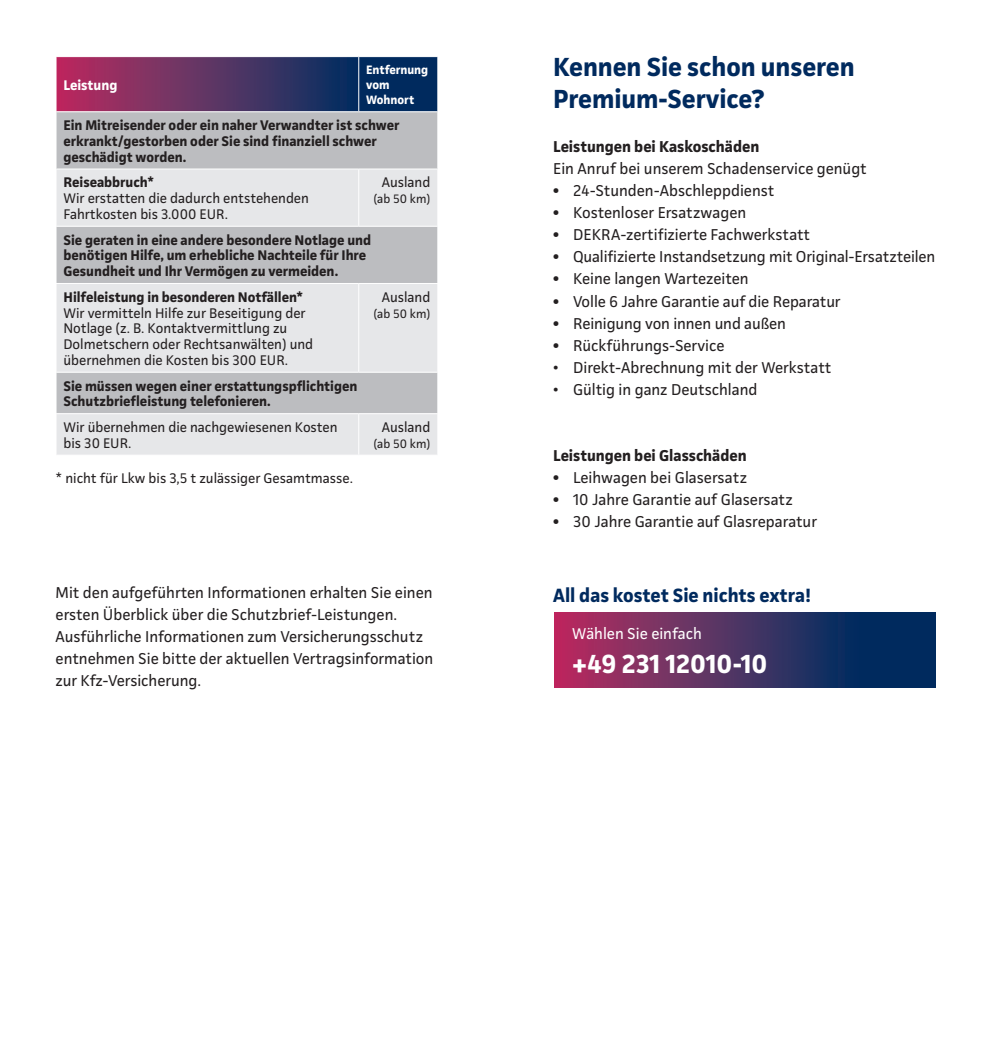
<style>
.page{position:relative;width:993px;height:1042px;background:#fff}
.page>*{position:absolute;margin:0;border:0;box-sizing:border-box;transform-origin:0 0}
.t1{font:700 26.25px/31.5px "Continentale Pro";color:#002a5e}
.t2{font:700 26.25px "Continentale Pro";color:#fff}
.t3{font:700 19.25px "Continentale Pro";color:#002a5e}
.t4{font:15.75px/22.1px "Continentale Pro";color:#231f20}
.t5{font:700 15.75px "Continentale Pro";color:#231f20}
.t6{font:15.75px "Continentale Pro";color:#fff}
.t7{font:700 14px/15.8px "Continentale Pro";color:#231f20}
.t8{font:14px/15.8px "Continentale Pro";color:#231f20}
.t9{font:700 14px "Continentale Pro";color:#fff}
.t10{font:12.25px "Continentale Pro";color:#231f20}
.t11{font:700 12.25px/15.4px "Continentale Pro";color:#fff}
.s1{font-weight:700}
</style>
<div class="page">
<svg style="left:57px;top:57px;width:380px;height:54px;background:#4b3061"></svg>
<div style="left:57px;top:112px;width:380px;height:57px;background:#bcbdc0"></div>
<svg style="left:57px;top:170px;width:380px;height:285px;background:#d7d8db"></svg>
<hr style="left:358px;top:57px;width:1px;height:54px;background:#fff">
<hr style="left:358px;top:169px;width:1px;height:57px;background:#fff">
<hr style="left:56px;top:226px;width:302px;height:1px;background:#fff">
<hr style="left:358px;top:226px;width:80px;height:1px;background:#fff">
<hr style="left:56px;top:283px;width:302px;height:1px;background:#fff">
<hr style="left:358px;top:283px;width:80px;height:1px;background:#fff">
<hr style="left:358px;top:284px;width:1px;height:88px;background:#fff">
<hr style="left:56px;top:372px;width:302px;height:1px;background:#fff">
<hr style="left:358px;top:372px;width:80px;height:1px;background:#fff">
<hr style="left:56px;top:413px;width:302px;height:1px;background:#fff">
<hr style="left:358px;top:413px;width:80px;height:1px;background:#fff">
<hr style="left:358px;top:414px;width:1px;height:41px;background:#fff">
<svg style="left:554px;top:613px;width:381px;height:74px;background:#4b2f61"></svg>
<p class="t11" style="left:366px;top:61px;width:63px">Entfernung vom<br>Wohnort</p>
<p class="t7" style="left:63px;top:117px;width:337px">Ein Mitreisender oder ein naher Verwandter ist schwer erkrankt/gestorben oder Sie sind finanziell schwer geschädigt worden.</p>
<p class="t7" style="left:63px;top:174px;width:92px">Reiseabbruch*</p>
<p class="t8" style="left:63px;top:190px;width:247px">Wir erstatten die dadurch entstehenden<br>Fahrtkosten bis 3.000 EUR.</p>
<p class="t9" style="left:63px;top:76px;width:55px">Leistung</p>
<p class="t8" style="left:381px;top:174px;width:50px">Ausland</p>
<p class="t10" style="left:373px;top:192px;width:58px">(ab 50 km)</p>
<p class="t7" style="left:63px;top:231px;width:309px">Sie geraten in eine andere besondere Notlage und benötigen Hilfe, um erhebliche Nachteile für Ihre<br>Gesundheit und Ihr Vermögen zu vermeiden.</p>
<p class="t7" style="left:63px;top:289px;width:241px">Hilfeleistung in besonderen Notfällen*</p>
<p class="t8" style="left:63px;top:305px;width:251px">Wir vermitteln Hilfe zur Beseitigung der Notlage (z. B. Kontaktvermittlung zu Dolmetschern oder Rechtsanwälten) und übernehmen die Kosten bis 300 EUR.</p>
<p class="t8" style="left:381px;top:289px;width:50px">Ausland</p>
<p class="t10" style="left:373px;top:306px;width:58px">(ab 50 km)</p>
<p class="t7" style="left:63px;top:377px;width:295px">Sie müssen wegen einer erstattungspflichtigen<br>Schutzbriefleistung telefonieren.</p>
<p class="t8" style="left:63px;top:419px;width:275px">Wir übernehmen die nachgewiesenen Kosten bis 30 EUR.</p>
<p class="t8" style="left:381px;top:419px;width:50px">Ausland</p>
<p class="t10" style="left:373px;top:436px;width:58px">(ab 50 km)</p>
<p class="t8" style="left:56px;top:471px;width:299px">* nicht für Lkw bis 3,5 t zulässiger Gesamtmasse.</p>
<p class="t4" style="left:56px;top:581px;width:379px">Mit den aufgeführten Informationen erhalten Sie einen ersten Überblick über die Schutzbrief-Leistungen.<br>Ausführliche Informationen zum Versicherungsschutz entnehmen Sie bitte der aktuellen Vertragsinformation zur Kfz-Versicherung.</p>
<h1 class="t1" style="left:553px;top:51px;width:303px">Kennen Sie schon unseren<br>Premium-Service?</h1>
<p class="t5" style="left:553px;top:137px;width:207px">Leistungen bei Kaskoschäden</p>
<p class="t4" style="left:553px;top:158px;width:315px">Ein Anruf bei unserem Schadenservice genügt</p>
<p class="t4" style="left:553px;top:180px;width:223px"><span class="s1">•</span> 24-Stunden-Abschleppdienst</p>
<p class="t4" style="left:553px;top:202px;width:194px"><span class="s1">•</span> Kostenloser Ersatzwagen</p>
<p class="t4" style="left:553px;top:224px;width:258px"><span class="s1">•</span> DEKRA-zertifizierte Fachwerkstatt</p>
<p class="t4" style="left:553px;top:246px;width:383px"><span class="s1">•</span> Qualifizierte Instandsetzung mit Original-Ersatzteilen</p>
<p class="t4" style="left:553px;top:268px;width:197px"><span class="s1">•</span> Keine langen Wartezeiten</p>
<p class="t4" style="left:553px;top:290px;width:289px"><span class="s1">•</span> Volle 6 Jahre Garantie auf die Reparatur</p>
<p class="t4" style="left:553px;top:312px;width:234px"><span class="s1">•</span> Reinigung von innen und außen</p>
<p class="t4" style="left:553px;top:334px;width:173px"><span class="s1">•</span> Rückführungs-Service</p>
<p class="t4" style="left:553px;top:356px;width:280px">• Direkt-Abrechnung mit der Werkstatt</p>
<p class="t4" style="left:553px;top:378px;width:206px">• Gültig in ganz Deutschland</p>
<p class="t5" style="left:553px;top:446px;width:195px">Leistungen bei Glasschäden</p>
<p class="t4" style="left:553px;top:466px;width:195px"><span class="s1">•</span> Leihwagen bei Glasersatz</p>
<p class="t4" style="left:553px;top:488px;width:241px"><span class="s1">•</span> 10 Jahre Garantie auf Glasersatz</p>
<p class="t4" style="left:553px;top:510px;width:265px"><span class="s1">•</span> 30 Jahre Garantie auf Glasreparatur</p>
<p class="t3" style="left:553px;top:583px;width:259px">All das kostet Sie nichts extra!</p>
<p class="t6" style="left:572px;top:624px;width:131px">Wählen Sie einfach</p>
<h1 class="t2" style="left:572px;top:648px;width:197px">+49 231 12010-10</h1>
</div>
